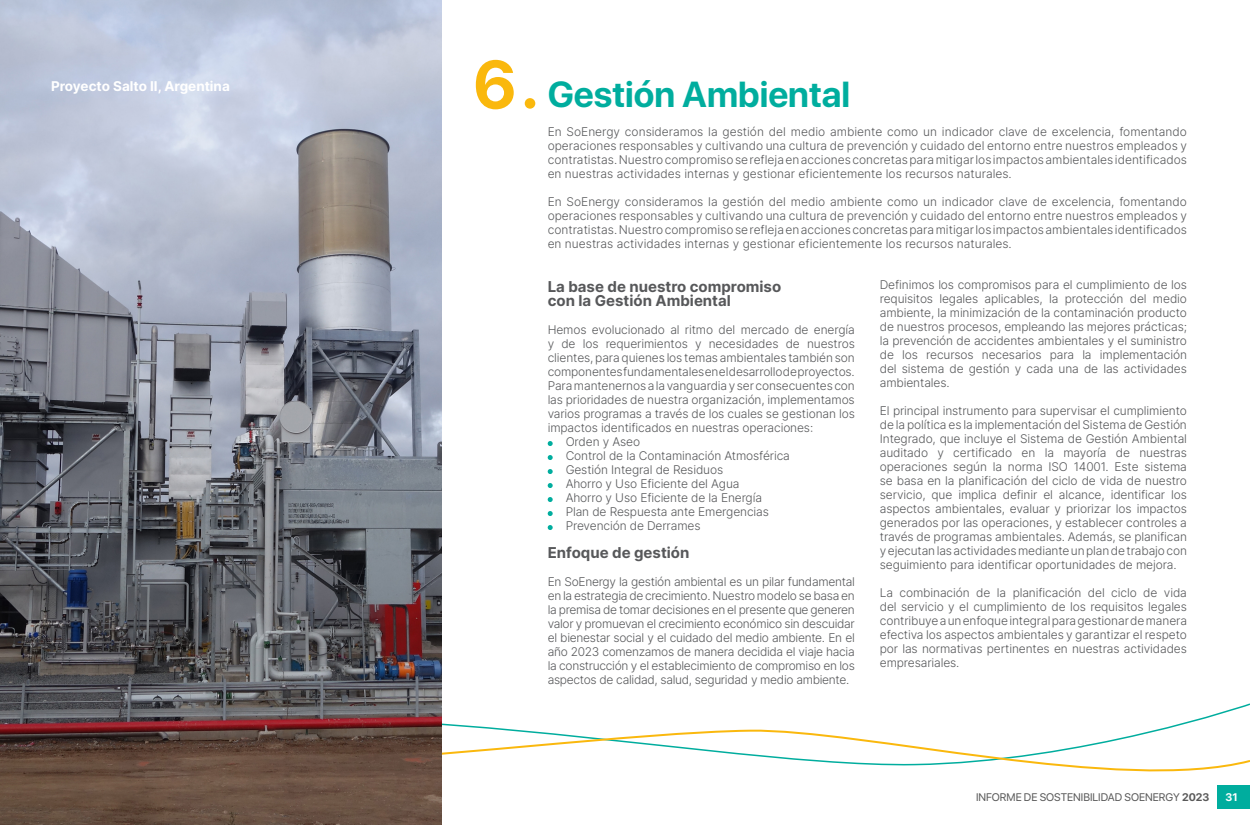
<style>
.page{position:relative;width:1250px;height:825px;background:#fff}
.page>*{position:absolute;margin:0;border:0;box-sizing:border-box;transform-origin:0 0}
.titulo_2{font:700 67.25px "SF Pro Display";color:#fab80d}
.t1{font:700 36px "SF Pro Display";color:#00ad9e}
.texto_general{font:700 15px "Inter";color:#57585a}
.pie_de_foto_blanco{font:700 13.5px "Inter";color:#fff}
.texto_general-2{font:300 12px/14px "Inter";letter-spacing:-.01em;color:#57585a;text-align:justify}
.t2{font:11px "SF Pro Display";color:#595959}
.t3{font:700 11px "SF Pro Display";color:#fff}
.s1{font-weight:700}
</style>
<div class="page">
<div style="left:1217px;top:785px;width:33px;height:24px;background:#00ad9e"></div>
<svg style="left:441px;top:727px;width:809px;height:67px"></svg>
<img style="left:0;top:0;width:441px;height:824px">
<svg style="left:548px;top:441px;width:5px;height:5px"></svg>
<svg style="left:548px;top:455px;width:5px;height:5px"></svg>
<svg style="left:548px;top:469px;width:5px;height:5px"></svg>
<svg style="left:548px;top:483px;width:5px;height:5px"></svg>
<svg style="left:548px;top:497px;width:5px;height:5px"></svg>
<svg style="left:548px;top:511px;width:5px;height:5px"></svg>
<svg style="left:548px;top:525px;width:5px;height:5px"></svg>
<p class="pie_de_foto_blanco" style="left:51px;top:76px;width:180px">Proyecto Salto II, Argentina</p>
<p class="titulo_2" style="left:473px;top:46px;width:68px">6.</p>
<p class="t1" style="left:548px;top:73px;width:304px">Gestión Ambiental</p>
<p class="texto_general-2" style="left:548px;top:124px;width:641px">En SoEnergy consideramos la gestión del medio ambiente como un indicador clave de excelencia, fomentando operaciones responsables y cultivando una cultura de prevención y cuidado del entorno entre nuestros empleados y contratistas. Nuestro compromiso se refleja en acciones concretas para mitigar los impactos ambientales identificados en nuestras actividades internas y gestionar eficientemente los recursos naturales.</p>
<p class="texto_general-2" style="left:548px;top:194px;width:641px">En SoEnergy consideramos la gestión del medio ambiente como un indicador clave de excelencia, fomentando operaciones responsables y cultivando una cultura de prevención y cuidado del entorno entre nuestros empleados y contratistas. Nuestro compromiso se refleja en acciones concretas para mitigar los impactos ambientales identificados en nuestras actividades internas y gestionar eficientemente los recursos naturales.</p>
<p class="texto_general" style="left:548px;top:275px;width:235px">La base de nuestro compromiso</p>
<p class="texto_general" style="left:548px;top:289px;width:185px">con la Gestión Ambiental</p>
<p class="texto_general-2" style="left:548px;top:323px;width:309px">Hemos evolucionado al ritmo del mercado de energía y de los requerimientos y necesidades de nuestros clientes, para quienes los temas ambientales también son componentes fundamentales en el desarrollo de proyectos.<br>Para mantenernos a la vanguardia y ser consecuentes con las prioridades de nuestra organización, implementamos varios programas a través de los cuales se gestionan los impactos identificados en nuestras operaciones:</p>
<p class="texto_general-2" style="left:566px;top:435px;width:76px">Orden y Aseo</p>
<p class="texto_general-2" style="left:566px;top:449px;width:226px">Control de la Contaminación Atmosférica</p>
<p class="texto_general-2" style="left:566px;top:463px;width:159px">Gestión Integral de Residuos</p>
<p class="texto_general-2" style="left:566px;top:477px;width:175px">Ahorro y Uso Eficiente del Agua</p>
<p class="texto_general-2" style="left:566px;top:491px;width:198px">Ahorro y Uso Eficiente de la Energía</p>
<p class="texto_general-2" style="left:566px;top:505px;width:205px">Plan de Respuesta ante Emergencias</p>
<p class="texto_general-2" style="left:566px;top:519px;width:136px">Prevención de Derrames</p>
<p class="texto_general" style="left:548px;top:541px;width:143px">Enfoque de gestión</p>
<p class="texto_general-2" style="left:548px;top:575px;width:309px">En SoEnergy la gestión ambiental es un pilar fundamental en la estrategia de crecimiento. Nuestro modelo se basa en la premisa de tomar decisiones en el presente que generen valor y promuevan el crecimiento económico sin descuidar el bienestar social y el cuidado del medio ambiente. En el año 2023 comenzamos de manera decidida el viaje hacia la construcción y el establecimiento de compromiso en los aspectos de calidad, salud, seguridad y medio ambiente.</p>
<p class="texto_general-2" style="left:880px;top:278px;width:309px">Definimos los compromisos para el cumplimiento de los requisitos legales aplicables, la protección del medio ambiente, la minimización de la contaminación producto de nuestros procesos, empleando las mejores prácticas; la prevención de accidentes ambientales y el suministro de los recursos necesarios para la implementación del sistema de gestión y cada una de las actividades ambientales.</p>
<p class="texto_general-2" style="left:880px;top:404px;width:309px">El principal instrumento para supervisar el cumplimiento de la política es la implementación del Sistema de Gestión Integrado, que incluye el Sistema de Gestión Ambiental auditado y certificado en la mayoría de nuestras operaciones según la norma ISO 14001. Este sistema se basa en la planificación del ciclo de vida de nuestro servicio, que implica definir el alcance, identificar los aspectos ambientales, evaluar y priorizar los impactos generados por las operaciones, y establecer controles a través de programas ambientales. Además, se planifican y ejecutan las actividades mediante un plan de trabajo con seguimiento para identificar oportunidades de mejora.</p>
<p class="texto_general-2" style="left:880px;top:586px;width:309px">La combinación de la planificación del ciclo de vida del servicio y el cumplimiento de los requisitos legales contribuye a un enfoque integral para gestionar de manera efectiva los aspectos ambientales y garantizar el respeto por las normativas pertinentes en nuestras actividades empresariales.</p>
<p class="t2" style="left:976px;top:789px;width:235px">INFORME DE SOSTENIBILIDAD SOENERGY <span class="s1">2023</span></p>
<p class="t3" style="left:1226px;top:791px;width:14px">31</p>
</div>
